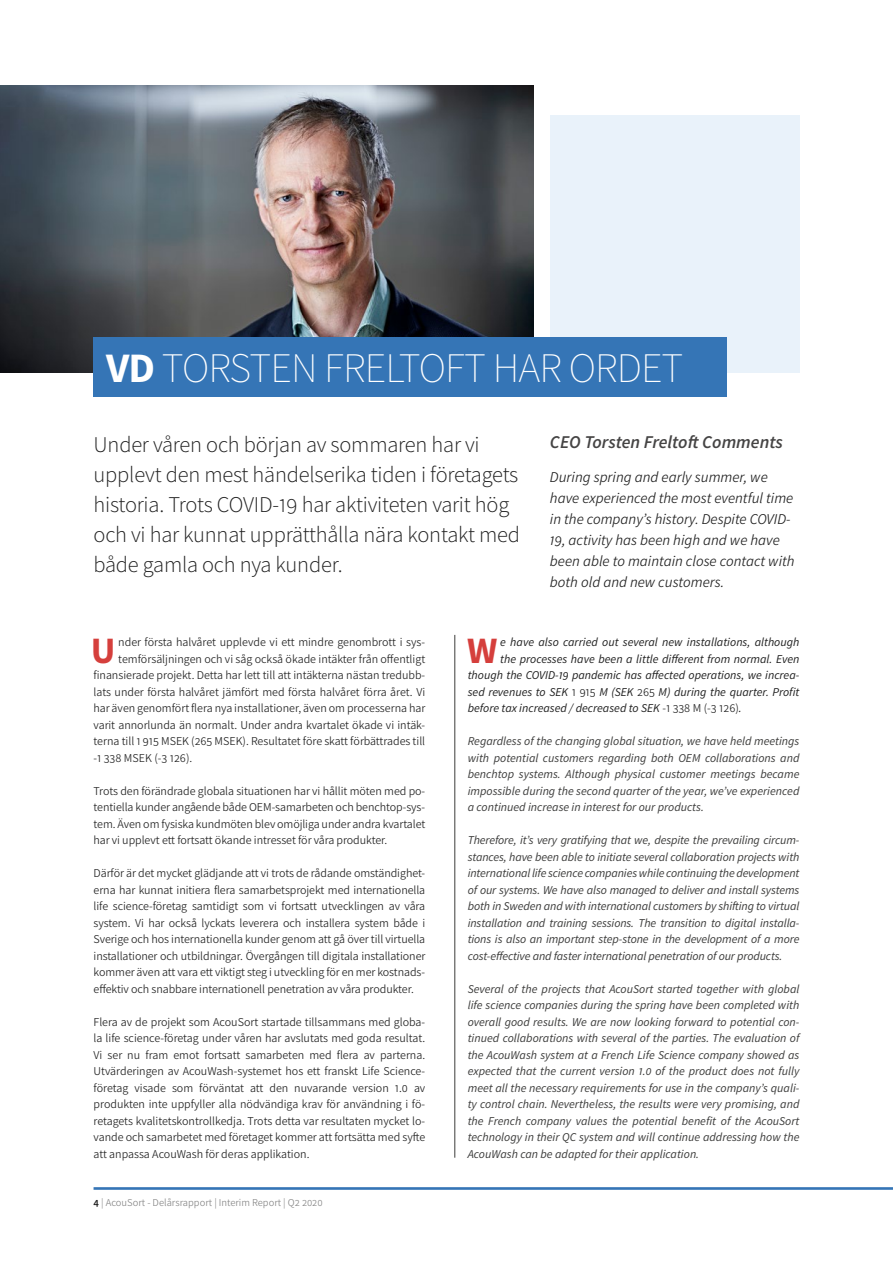
<style>
.page{position:relative;width:893px;height:1263px;background:#fff}
.page>*{position:absolute;margin:0;border:0;box-sizing:border-box;transform-origin:0 0}
.t1{font:42px "Source Sans Variable";letter-spacing:-.02em;color:#fff}
.Inledande_anfang_eng{font:37.35px "Source Sans Variable";color:#d53f3c}
.Inledande_anfang{font:37.35px "Source Sans Variable";color:#d53f3c}
.Ingress_Sve{font:22.5px/30px "Source Sans Variable";letter-spacing:-.005em;color:#212121}
.H1_Eng{font:italic 18px "Source Sans Variable";letter-spacing:.03em;color:#454444}
.Ingress_Eng{font:italic 15px/21px "Source Sans Variable";letter-spacing:.015em;color:#212121}
.Brödtext_Eng{font:italic 12px/16.5px "Source Sans Variable";letter-spacing:.015em;color:#3c3c3b;text-align:justify}
.Brödtext_Sve{font:12px/16.5px "Source Sans Variable";letter-spacing:.005em;color:#212121;text-align:justify}
.Inledande_anfang-2{font:12px "Source Sans Variable";letter-spacing:.01em;color:#212121}
.Inledande_anfang_eng-2{font:italic 12px "Source Sans Variable";letter-spacing:.02em;color:#212121}
.t2{font:10.5px "Source Sans Variable";letter-spacing:.01em;color:#878787}
.s1{color:#212121}
.s2{font-style:normal}
</style>
<div class="page">
<img style="left:0;top:85px;width:534px;height:288px">
<div style="left:550px;top:116px;width:249px;height:257px;background:#e9f2fa"></div>
<hr style="left:94px;top:1187px;width:799px;height:3px;background:#3575b6">
<div style="left:94px;top:338px;width:633px;height:59px;background:#3575b6"></div>
<hr style="left:455px;top:635px;width:1px;height:523px;background:#3c3c3b">
<h1 class="t1" style="left:106px;top:343px;width:579px">VD TORSTEN FRELTOFT HAR ORDET</h1>
<p class="Ingress_Sve" style="left:94px;top:429px;width:428px">Under våren och början av sommaren har vi upplevt den mest händelserika tiden i företagets historia. Trots COVID-19 har aktiviteten varit hög och vi har kunnat upprätthålla nära kontakt med både gamla och nya kunder.</p>
<p class="H1_Eng" style="left:550px;top:431px;width:234px">CEO Torsten Freltoft Comments</p>
<p class="Ingress_Eng" style="left:550px;top:467px;width:246px">During spring and early summer, we have experienced the most eventful time in the company’s history. Despite COVID-19, activity has been high and we have been able to maintain close contact with both old and new customers.</p>
<p class="Inledande_anfang" style="left:91px;top:628px;width:25px">U</p>
<p class="Inledande_anfang-2" style="left:118px;top:635px;width:308px">nder första halvåret upplevde vi ett mindre genombrott i sys-</p>
<p class="Inledande_anfang-2" style="left:118px;top:651px;width:308px">temförsäljningen och vi såg också ökade intäkter från offentligt</p>
<p class="Inledande_anfang-2" style="left:94px;top:668px;width:333px">finansierade projekt. Detta har lett till att intäkterna nästan tredubb-</p>
<p class="Inledande_anfang-2" style="left:94px;top:684px;width:333px">lats under första halvåret jämfört med första halvåret förra året. Vi</p>
<p class="Inledande_anfang-2" style="left:94px;top:701px;width:333px">har även genomfört flera nya installationer, även om processerna har</p>
<p class="Inledande_anfang-2" style="left:94px;top:717px;width:333px">varit annorlunda än normalt. Under andra kvartalet ökade vi intäk-</p>
<p class="Inledande_anfang-2" style="left:94px;top:734px;width:333px">terna till 1 915 MSEK (265 MSEK). Resultatet före skatt förbättrades till</p>
<p class="Inledande_anfang-2" style="left:94px;top:750px;width:100px">-1 338 MSEK (-3 126).</p>
<p class="Brödtext_Sve" style="left:94px;top:782px;width:333px">Trots den förändrade globala situationen har vi hållit möten med po&shy;tentiella kunder angående både OEM-samarbeten och benchtop-sys&shy;tem. Även om fysiska kundmöten blev omöjliga under andra kvartalet har vi upplevt ett fortsatt ökande intresset för våra produkter.</p>
<p class="Brödtext_Sve" style="left:94px;top:865px;width:333px">Därför är det mycket glädjande att vi trots de rådande omständighet&shy;erna har kunnat initiera flera samarbetsprojekt med internationella life science-företag samtidigt som vi fortsatt utvecklingen av våra system. Vi har också lyckats leverera och installera system både i Sverige och hos internationella kunder genom att gå över till virtuella installationer och utbildningar. Övergången till digitala installationer kommer även att vara ett viktigt steg i utveckling för en mer kostnads&shy;effektiv och snabbare internationell penetration av våra produkter.</p>
<p class="Brödtext_Sve" style="left:94px;top:1013px;width:333px">Flera av de projekt som AcouSort startade tillsammans med globa&shy;la life science-företag under våren har avslutats med goda resultat.<br>Vi ser nu fram emot fortsatt samarbeten med flera av parterna.<br>Utvärderingen av AcouWash-systemet hos ett franskt Life Science&shy;företag visade som förväntat att den nuvarande version 1.0 av produkten inte uppfyller alla nödvändiga krav för användning i fö&shy;retagets kvalitetskontrollkedja. Trots detta var resultaten mycket lo&shy;vande och samarbetet med företaget kommer att fortsätta med syfte att anpassa AcouWash för deras applikation.</p>
<p class="t2" style="left:94px;top:1196px;width:231px"><span class="s1">4</span> | AcouSort - Delårsrapport | Interim Report | Q2 2020</p>
<p class="Inledande_anfang_eng" style="left:467px;top:628px;width:30px">W</p>
<p class="Inledande_anfang_eng-2" style="left:500px;top:635px;width:300px">e have also carried out several new installations, although</p>
<p class="Inledande_anfang_eng-2" style="left:500px;top:651px;width:300px">the processes have been a little different from normal. Even</p>
<p class="Inledande_anfang_eng-2" style="left:468px;top:668px;width:333px">though the COVID-19 pandemic has affected operations, we increa-</p>
<p class="Inledande_anfang_eng-2" style="left:468px;top:684px;width:333px">sed revenues to SEK <span class="s2">1 915</span> M (SEK <span class="s2">265</span> M) during the quarter. Profit</p>
<p class="Inledande_anfang_eng-2" style="left:468px;top:701px;width:275px">before tax increased / decreased to SEK <span class="s2">-1 338 M (-3 126)</span>.</p>
<p class="Brödtext_Eng" style="left:468px;top:733px;width:333px">Regardless of the changing global situation, we have held meetings with potential customers regarding both OEM collaborations and benchtop systems. Although physical customer meetings became impossible during the second quarter of the year, we’ve experienced a continued increase in interest for our products.</p>
<p class="Brödtext_Eng" style="left:468px;top:832px;width:333px">Therefore, it’s very gratifying that we, despite the prevailing circum&shy;stances, have been able to initiate several collaboration projects with international life science companies while continuing the development of our systems. We have also managed to deliver and install systems both in Sweden and with international customers by shifting to virtual installation and training sessions. The transition to digital installa&shy;tions is also an important step-stone in the development of a more cost-effective and faster international penetration of our products.</p>
<p class="Brödtext_Eng" style="left:468px;top:980px;width:333px">Several of the projects that AcouSort started together with global life science companies during the spring have been completed with overall good results. We are now looking forward to potential con&shy;tinued collaborations with several of the parties. The evaluation of the AcouWash system at a French Life Science company showed as expected that the current version 1.0 of the product does not fully meet all the necessary requirements for use in the company’s quali&shy;ty control chain. Nevertheless, the results were very promising, and the French company values the potential benefit of the AcouSort technology in their QC system and will continue addressing how the AcouWash can be adapted for their application.</p>
</div>
